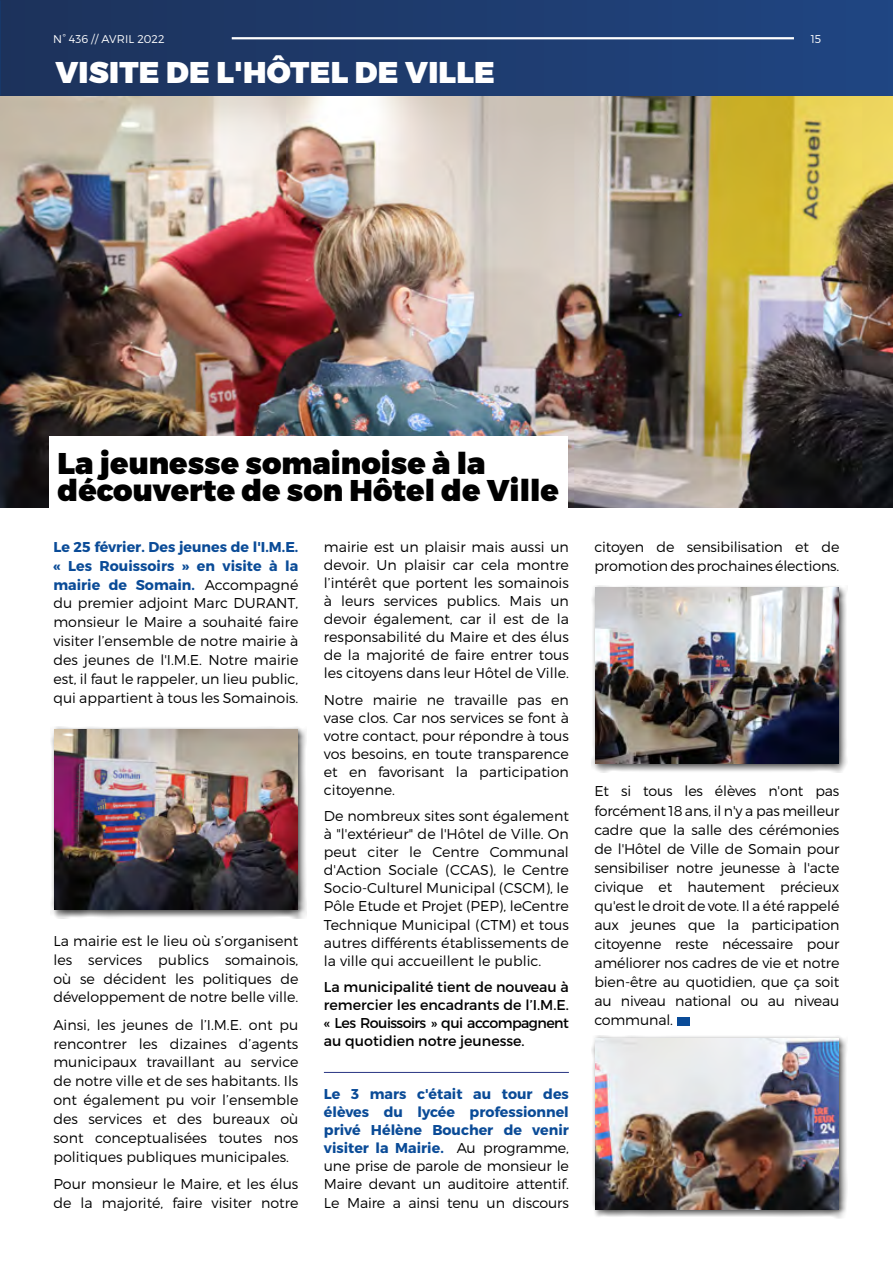
<style>
.page{position:relative;width:893px;height:1263px;background:#fff}
.page>*{position:absolute;margin:0;border:0;box-sizing:border-box;transform-origin:0 0}
.t1{font:900 30px/27px "Montserrat";color:#000}
.t2{font:900 30px "Montserrat";letter-spacing:.01em;color:#fff}
.t3{font:300 14.25px/18px "Montserrat";color:#000;text-align:justify}
.t4{font:14.25px/18px "Montserrat";letter-spacing:-.02em;color:#000;text-align:justify}
.t5{font:300 11.25px "Montserrat";color:#fff}
.s1{font-weight:700;color:#0a4b97}
</style>
<div class="page">
<img style="left:0;top:96px;width:893px;height:412px">
<div style="left:49px;top:437px;width:518px;height:73px;background:#fff"></div>
<hr style="left:324px;top:1072px;width:245px;height:1px;background:#283583">
<div style="left:677px;top:1017px;width:12px;height:8px;background:#0a4b97"></div>
<div style="left:50px;top:726px;width:257px;height:192px;background:#000;opacity:.75"></div>
<img style="left:54px;top:729px;width:243px;height:181px">
<div style="left:592px;top:585px;width:256px;height:187px;background:#000;opacity:.75"></div>
<img style="left:595px;top:588px;width:243px;height:175px">
<div style="left:592px;top:1035px;width:256px;height:184px;background:#000;opacity:.75"></div>
<img style="left:595px;top:1038px;width:243px;height:171px">
<div style="left:0;top:0;width:893px;height:96px;background:linear-gradient(to right,#1d325a,#204582)"></div>
<hr style="left:232px;top:37px;width:562px;height:2px;background:#fff">
<p class="t5" style="left:53px;top:32px;width:113px">N° 436 // AVRIL 2022</p>
<p class="t5" style="left:811px;top:32px;width:12px">15</p>
<h1 class="t2" style="left:55px;top:53px;width:441px">VISITE DE L'HÔTEL DE VILLE</h1>
<h1 class="t1" style="left:58px;top:451px;width:503px">La jeunesse somainoise à la découverte de son Hôtel de Ville</h1>
<p class="t3" style="left:53px;top:537px;width:247px;line-height:18.9px"><span class="s1">Le 25 février. Des jeunes de l'I.M.E. « Les Rouissoirs » en visite à la mairie de Somain.</span> Accompagné du premier adjoint Marc DURANT, monsieur le Maire a souhaité faire visiter l’ensemble de notre mairie à des jeunes de l'I.M.E. Notre mairie est, il faut le rappeler, un lieu public, qui appartient à tous les Somainois.</p>
<p class="t3" style="left:324px;top:538px;width:247px">mairie est un plaisir mais aussi un devoir. Un plaisir car cela montre l’intérêt que portent les somainois à leurs services publics. Mais un devoir également, car il est de la responsabilité du Maire et des élus de la majorité de faire entrer tous les citoyens dans leur Hôtel de Ville.</p>
<p class="t3" style="left:324px;top:690px;width:247px">Notre mairie ne travaille pas en vase clos. Car nos services se font à votre contact, pour répondre à tous vos besoins, en toute transparence et en favorisant la participation citoyenne.</p>
<p class="t3" style="left:324px;top:807px;width:246px">De nombreux sites sont également à "l'extérieur" de l'Hôtel de Ville. On peut citer le Centre Communal d'Action Sociale (CCAS), le Centre Socio-Culturel Municipal (CSCM), le Pôle Etude et Projet (PEP), leCentre Technique Municipal (CTM) et tous autres différents établissements de la ville qui accueillent le public.</p>
<p class="t4" style="left:324px;top:978px;width:246px">La municipalité tient de nouveau à remercier les encadrants de l’I.M.E. « Les Rouissoirs » qui accompagnent au quotidien notre jeunesse.</p>
<p class="t3" style="left:324px;top:1085px;width:246px"><span class="s1">Le 3 mars c'était au tour des élèves du lycée professionnel privé Hélène Boucher de venir visiter la Mairie.</span> Au programme, une prise de parole de monsieur le Maire devant un auditoire attentif.<br>Le Maire a ainsi tenu un discours</p>
<p class="t3" style="left:53px;top:931px;width:247px;line-height:18.9px">La mairie est le lieu où s’organisent les services publics somainois, où se décident les politiques de développement de notre belle ville.</p>
<p class="t3" style="left:53px;top:1015px;width:247px;line-height:18.9px">Ainsi, les jeunes de l’I.M.E. ont pu rencontrer les dizaines d’agents municipaux travaillant au service de notre ville et de ses habitants. Ils ont également pu voir l’ensemble des services et des bureaux où sont conceptualisées toutes nos politiques publiques municipales.</p>
<p class="t3" style="left:53px;top:1174px;width:247px;line-height:18.9px">Pour monsieur le Maire, et les élus de la majorité, faire visiter notre</p>
<p class="t3" style="left:594px;top:537px;width:246px;line-height:19px">citoyen de sensibilisation et de promotion des prochaines élections.</p>
<p class="t3" style="left:594px;top:782px;width:247px;line-height:19px">Et si tous les élèves n'ont pas forcément 18 ans, il n'y a pas meilleur cadre que la salle des cérémonies de l'Hôtel de Ville de Somain pour sensibiliser notre jeunesse à l'acte civique et hautement précieux qu'est le droit de vote. Il a été rappelé aux jeunes que la participation citoyenne reste nécessaire pour améliorer nos cadres de vie et notre bien-être au quotidien, que ça soit au niveau national ou au niveau communal.</p>
</div>
